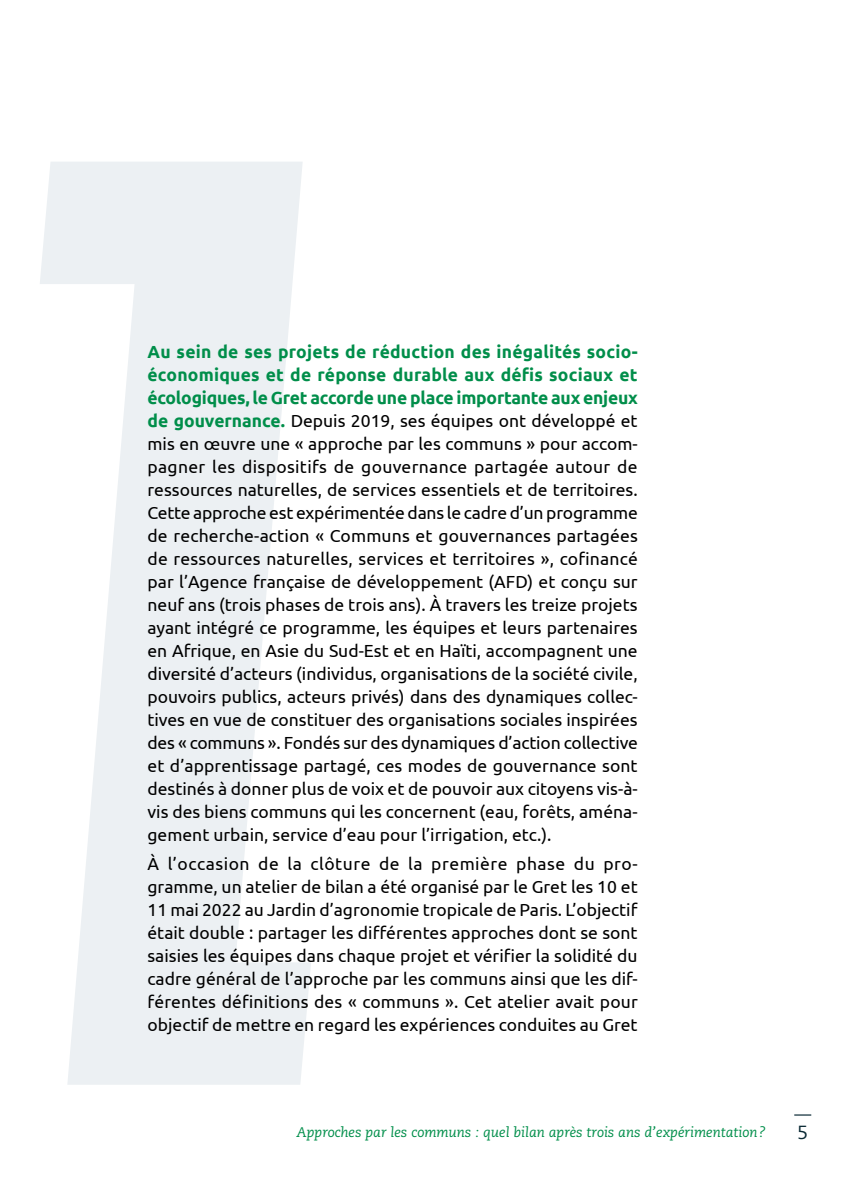
<style>
.page{position:relative;width:851px;height:1191px;background:#fff}
.page>*{position:absolute;margin:0;border:0;box-sizing:border-box;transform-origin:0 0}
.t1{font:19px "Caecilia LT Std";color:#0b2a35}
.t2{font:17.6px/23px "Ubuntu";color:#000;text-align:justify}
.t3{font:italic 14px "Caecilia LT Std";color:#008e4a}
.s1{font-weight:700;color:#008e4a}
</style>
<div class="page">
<svg style="left:794px;top:1114px;width:17px;height:1px"></svg>
<svg style="left:40px;top:162px;width:271px;height:922px;fill:#ecf0f3"></svg>
<p class="t2" style="left:147px;top:339px;width:492px"><span class="s1">Au sein de ses projets de réduction des inégalités socio&shy;économiques et de réponse durable aux défis sociaux et écologiques, le Gret accorde une place importante aux enjeux de gouvernance.</span> Depuis 2019, ses équipes ont développé et mis en œuvre une « approche par les communs » pour accom&shy;pagner les dispositifs de gouvernance partagée autour de ressources naturelles, de services essentiels et de territoires.<br>Cette approche est expérimentée dans le cadre d’un programme de recherche-action « Communs et gouvernances partagées de ressources naturelles, services et territoires », cofinancé par l’Agence française de développement (AFD) et conçu sur neuf ans (trois phases de trois ans). À travers les treize projets ayant intégré ce programme, les équipes et leurs partenaires en Afrique, en Asie du Sud-Est et en Haïti, accompagnent une diversité d’acteurs (individus, organisations de la société civile, pouvoirs publics, acteurs privés) dans des dynamiques collec&shy;tives en vue de constituer des organisations sociales inspirées des « communs ». Fondés sur des dynamiques d’action collective et d’apprentissage partagé, ces modes de gouvernance sont destinés à donner plus de voix et de pouvoir aux citoyens vis-à&shy;vis des biens communs qui les concernent (eau, forêts, aména&shy;gement urbain, service d’eau pour l’irrigation, etc.).</p>
<p class="t2" style="left:147px;top:851px;width:492px">À l’occasion de la clôture de la première phase du pro&shy;gramme, un atelier de bilan a été organisé par le Gret les 10 et 11 mai 2022 au Jardin d’agronomie tropicale de Paris. L’objectif était double : partager les différentes approches dont se sont saisies les équipes dans chaque projet et vérifier la solidité du cadre général de l’approche par les communs ainsi que les dif&shy;férentes définitions des « communs ». Cet atelier avait pour objectif de mettre en regard les expériences conduites au Gret</p>
<p class="t3" style="left:296px;top:1123px;width:470px">Approches par les communs : quel bilan après trois ans d’expérimentation?</p>
<p class="t1" style="left:797px;top:1121px;width:12px">5</p>
</div>
